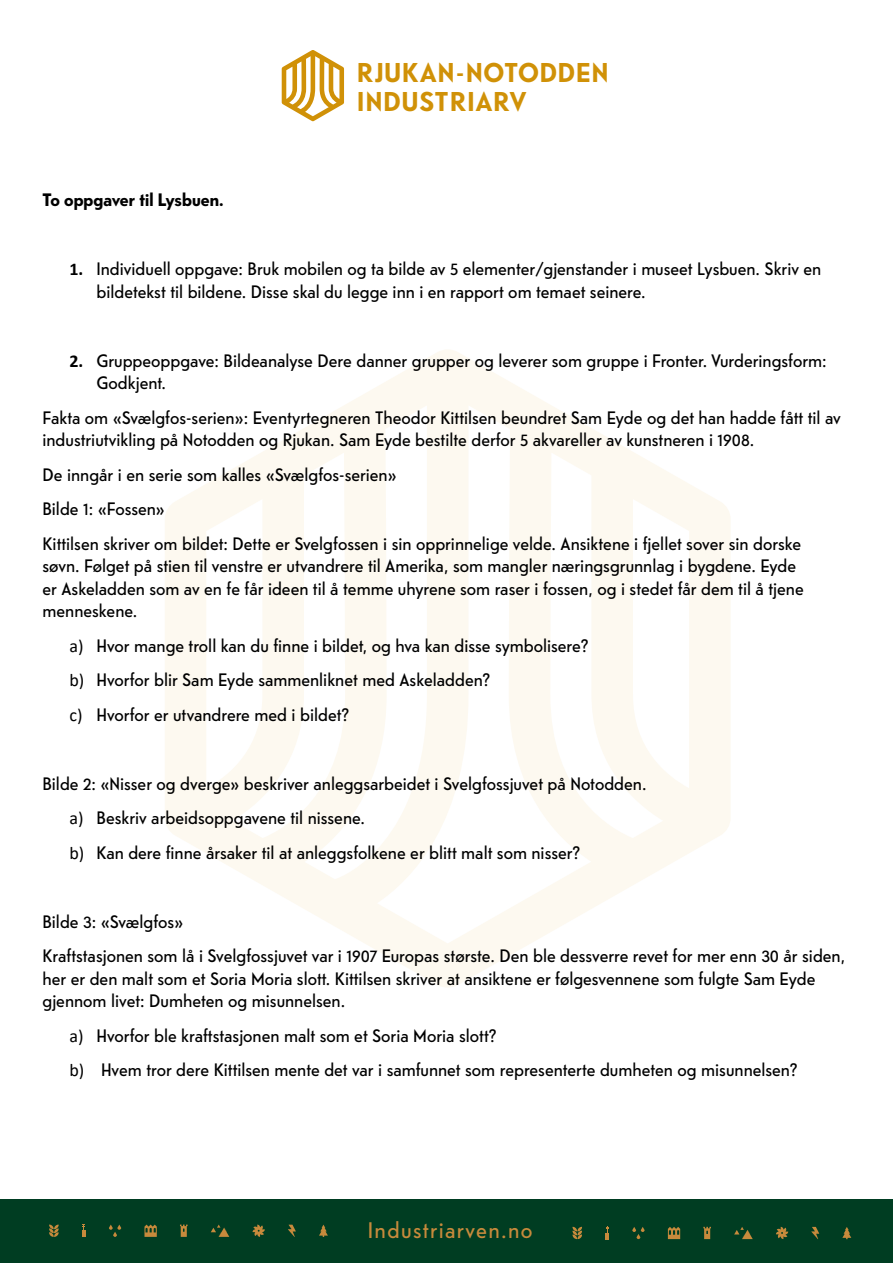
<style>
.page{position:relative;width:893px;height:1263px;background:#fff}
.page>*{position:absolute;margin:0;border:0;box-sizing:border-box;transform-origin:0 0}
.t1{font:700 27.15px/29.2px "Telefon";letter-spacing:.03em;color:#d09107}
.t2{font:22.5px "Telefon";letter-spacing:.06em;color:#c78a3c}
.t3{font:18px/34.5px "Telefon";color:#000}
.t4{font:700 18px "Telefon";color:#000}
.s1{font-family:"Calibri";font-weight:700}
.s2{font-family:"Calibri"}
</style>
<div class="page">
<svg style="left:165px;top:350px;width:565px;height:637px"></svg>
<div style="left:0;top:1199px;width:893px;height:64px;background:#003d22"></div>
<svg style="left:282px;top:50px;width:62px;height:71px"></svg>
<svg style="left:811px;top:1227px;width:8px;height:12px"></svg>
<svg style="left:668px;top:1227px;width:12px;height:12px"></svg>
<svg style="left:703px;top:1227px;width:8px;height:12px"></svg>
<svg style="left:632px;top:1227px;width:13px;height:12px"></svg>
<svg style="left:605px;top:1227px;width:4px;height:12px"></svg>
<svg style="left:734px;top:1227px;width:19px;height:12px"></svg>
<svg style="left:776px;top:1227px;width:12px;height:12px"></svg>
<svg style="left:572px;top:1227px;width:10px;height:12px"></svg>
<svg style="left:842px;top:1227px;width:9px;height:12px"></svg>
<svg style="left:288px;top:1225px;width:8px;height:12px"></svg>
<svg style="left:144px;top:1224px;width:13px;height:13px"></svg>
<svg style="left:180px;top:1224px;width:8px;height:13px"></svg>
<svg style="left:109px;top:1224px;width:12px;height:13px"></svg>
<svg style="left:82px;top:1224px;width:4px;height:13px"></svg>
<svg style="left:211px;top:1224px;width:18px;height:13px"></svg>
<svg style="left:253px;top:1224px;width:12px;height:13px"></svg>
<svg style="left:49px;top:1224px;width:10px;height:13px"></svg>
<svg style="left:319px;top:1225px;width:9px;height:12px"></svg>
<p class="t4" style="left:43px;top:188px;width:183px">To oppgaver til Lysbuen.</p>
<h1 class="t1" style="left:357px;top:57px;width:253px">RJUKAN-NOTODDEN<br>INDUSTRIARV</h1>
<p class="t3" style="left:97px;top:257px;width:726px;line-height:22.5px;text-indent:-27px"><span class="s1">1.</span> Individuell oppgave: Bruk mobilen og ta bilde av 5 elementer/gjenstander i museet Lysbuen. Skriv en bildetekst til bildene. Disse skal du legge inn i en rapport om temaet seinere.</p>
<p class="t3" style="left:97px;top:349px;width:732px;line-height:22.5px;text-indent:-27px"><span class="s1">2.</span> Gruppeoppgave: Bildeanalyse Dere danner grupper og leverer som gruppe i Fronter. Vurderingsform:<br>Godkjent.</p>
<p class="t3" style="left:43px;top:406px;width:800px;line-height:22.5px">Fakta om «Svælgfos-serien»: Eventyrtegneren Theodor Kittilsen beundret Sam Eyde og det han hadde fått til av industriutvikling på Notodden og Rjukan. Sam Eyde bestilte derfor 5 akvareller av kunstneren i 1908.</p>
<p class="t3" style="left:43px;top:457px;width:760px">De inngår i en serie som kalles «Svælgfos-serien»<br>Bilde 1: «Fossen»<br>Kittilsen skriver om bildet: Dette er Svelgfossen i sin opprinnelige velde. Ansiktene i fjellet sover sin dorske</p>
<p class="t3" style="left:43px;top:554px;width:763px;line-height:22.5px">søvn. Følget på stien til venstre er utvandrere til Amerika, som mangler næringsgrunnlag i bygdene. Eyde er Askeladden som av en fe får ideen til å temme uhyrene som raser i fossen, og i stedet får dem til å tjene menneskene.</p>
<p class="t3" style="left:70px;top:628px;width:520px"><span class="s2">a)</span> Hvor mange troll kan du finne i bildet, og hva kan disse symbolisere? <span class="s2">b)</span> Hvorfor blir Sam Eyde sammenliknet med Askeladden?<br><span class="s2">c)</span> Hvorfor er utvandrere med i bildet?</p>
<p class="t3" style="left:70px;top:766px;width:578px;text-indent:-27px">Bilde 2: «Nisser og dverge» beskriver anleggsarbeidet i Svelgfossjuvet på Notodden. <span class="s2">a)</span> Beskriv arbeidsoppgavene til nissene.<br><span class="s2">b)</span> Kan dere finne årsaker til at anleggsfolkene er blitt malt som nisser?</p>
<p class="t3" style="left:43px;top:904px;width:804px">Bilde 3: «Svælgfos»<br>Kraftstasjonen som lå i Svelgfossjuvet var i 1907 Europas største. Den ble dessverre revet for mer enn 30 år siden,</p>
<p class="t3" style="left:43px;top:967px;width:774px;line-height:22.5px">her er den malt som et Soria Moria slott. Kittilsen skriver at ansiktene er følgesvennene som fulgte Sam Eyde gjennom livet: Dumheten og misunnelsen.</p>
<p class="t3" style="left:70px;top:1018px;width:729px"><span class="s2">a)</span> Hvorfor ble kraftstasjonen malt som et Soria Moria slott?<br><span class="s2">b)</span> Hvem tror dere Kittilsen mente det var i samfunnet som representerte dumheten og misunnelsen?</p>
<p class="t2" style="left:368px;top:1216px;width:166px">Industriarven.no</p>
</div>
